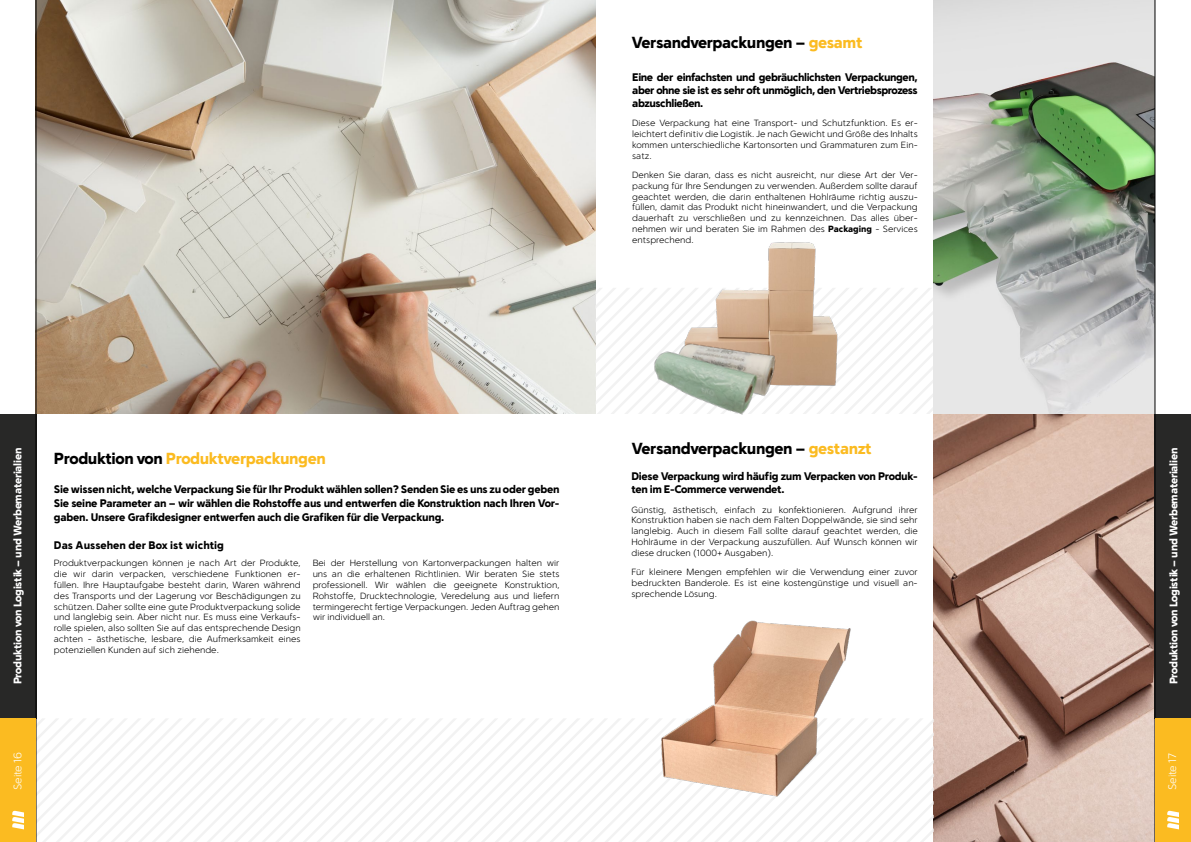
<style>
.page{position:relative;width:1191px;height:842px;background:#fff}
.page>*{position:absolute;margin:0;border:0;box-sizing:border-box;transform-origin:0 0}
.t1{font:900 16px "Simple Sans";letter-spacing:-.025em;color:#000}
.t2{font:900 16px "Simple Sans";letter-spacing:-.025em;color:#fbbb21}
.t3{font:900 11px/13.2px "Simple Sans";letter-spacing:-.03em;color:#000;text-align:justify}
.t4{font:900 11px "Simple Sans";letter-spacing:-.025em;color:#fff}
.t5{font:900 11px "Simple Sans";color:#000}
.t6{font:300 11px "Simple Sans";letter-spacing:-.025em;color:#fff}
.t7{font:300 9px/10.8px "Simple Sans";color:#000;text-align:justify}
.s1{color:#fbbb21}
.s2{font-weight:900}
.s3{color:#000}
</style>
<div class="page">
<img style="left:37px;top:0;width:558px;height:414px">
<svg style="left:595px;top:288px;width:338px;height:126px"></svg>
<img style="left:933px;top:414px;width:221px;height:428px">
<svg style="left:933px;top:0;width:221px;height:414px;background:#b1baaf"></svg>
<svg style="left:37px;top:719px;width:896px;height:123px"></svg>
<img style="left:649px;top:242px;width:215px;height:159px">
<img style="left:613px;top:620px;width:303px;height:189px">
<img style="left:624px;top:300px;width:179px;height:115px">
<div style="left:0;top:414px;width:36px;height:304px;background:#282827"></div>
<div style="left:1154px;top:414px;width:37px;height:304px;background:#282827"></div>
<hr style="left:36px;top:0;width:1px;height:842px;background:#000">
<div style="left:0;top:718px;width:36px;height:124px;background:#fbbb21"></div>
<svg style="left:12px;top:810px;width:12px;height:19px"></svg>
<hr style="left:1154px;top:0;width:1px;height:842px;background:#000">
<div style="left:1155px;top:718px;width:36px;height:124px;background:#fbbb21"></div>
<svg style="left:1167px;top:810px;width:12px;height:19px"></svg>
<h1 class="t1" style="left:631px;top:33px;width:232px">Versandverpackungen – <span class="s1">gesamt</span></h1>
<p class="t3" style="left:632px;top:70px;width:287px">Eine der einfachsten und gebräuchlichsten Verpackungen, aber ohne sie ist es sehr oft unmöglich, den Vertriebsprozess abzuschließen.</p>
<p class="t7" style="left:632px;top:118px;width:287px">Diese Verpackung hat eine Transport- und Schutzfunktion. Es er&shy;leichtert definitiv die Logistik. Je nach Gewicht und Größe des Inhalts kommen unterschiedliche Kartonsorten und Grammaturen zum Ein&shy;satz.</p>
<p class="t7" style="left:632px;top:169px;width:287px">Denken Sie daran, dass es nicht ausreicht, nur diese Art der Ver&shy;packung für Ihre Sendungen zu verwenden. Außerdem sollte darauf geachtet werden, die darin enthaltenen Hohlräume richtig auszu&shy;füllen, damit das Produkt nicht hineinwandert, und die Verpackung dauerhaft zu verschließen und zu kennzeichnen. Das alles über&shy;nehmen wir und beraten Sie im Rahmen des <span class="s2">Packaging</span> - Services entsprechend.</p>
<h1 class="t1" style="left:631px;top:438px;width:242px">Versandverpackungen – <span class="s1">gestanzt</span></h1>
<p class="t4" style="left:11px;top:684px;width:238px;rotate:-90deg">Produktion von Logistik – und Werbematerialien</p>
<p class="t4" style="left:1167px;top:684px;width:238px;rotate:-90deg">Produktion von Logistik – und Werbematerialien</p>
<h1 class="t2" style="left:54px;top:448px;width:273px"><span class="s3">Produktion von</span> Produktverpackungen</h1>
<p class="t3" style="left:54px;top:482px;width:507px;line-height:14px">Sie wissen nicht, welche Verpackung Sie für Ihr Produkt wählen sollen? Senden Sie es uns zu oder geben Sie seine Parameter an – wir wählen die Rohstoffe aus und entwerfen die Konstruktion nach Ihren Vor&shy;gaben. Unsere Grafikdesigner entwerfen auch die Grafiken für die Verpackung.</p>
<p class="t5" style="left:54px;top:538px;width:172px">Das Aussehen der Box ist wichtig</p>
<p class="t7" style="left:313px;top:558px;width:248px">Bei der Herstellung von Kartonverpackungen halten wir uns an die erhaltenen Richtlinien. Wir beraten Sie stets professionell. Wir wählen die geeignete Konstruktion, Rohstoffe, Drucktechnologie, Veredelung aus und liefern termingerecht fertige Verpackungen. Jeden Auftrag gehen wir individuell an.</p>
<p class="t3" style="left:631px;top:469px;width:288px">Diese Verpackung wird häufig zum Verpacken von Produk&shy;ten im E-Commerce verwendet.</p>
<p class="t7" style="left:631px;top:504px;width:288px">Günstig, ästhetisch, einfach zu konfektionieren. Aufgrund ihrer Konstruktion haben sie nach dem Falten Doppelwände, sie sind sehr langlebig. Auch in diesem Fall sollte darauf geachtet werden, die Hohlräume in der Verpackung auszufüllen. Auf Wunsch können wir diese drucken (1000+ Ausgaben).</p>
<p class="t7" style="left:631px;top:566px;width:288px">Für kleinere Mengen empfehlen wir die Verwendung einer zuvor bedruckten Banderole. Es ist eine kostengünstige und visuell an&shy;sprechende Lösung.</p>
<p class="t7" style="left:54px;top:558px;width:248px">Produktverpackungen können je nach Art der Produkte, die wir darin verpacken, verschiedene Funktionen er&shy;füllen. Ihre Hauptaufgabe besteht darin, Waren während des Transports und der Lagerung vor Beschädigungen zu schützen. Daher sollte eine gute Produktverpackung solide und langlebig sein. Aber nicht nur. Es muss eine Verkaufs&shy;rolle spielen, also sollten Sie auf das entsprechende Design achten - ästhetische, lesbare, die Aufmerksamkeit eines potenziellen Kunden auf sich ziehende.</p>
<p class="t6" style="left:11px;top:790px;width:39px;rotate:-90deg">Seite 16</p>
<p class="t6" style="left:1165px;top:790px;width:38px;rotate:-90deg">Seite 17</p>
</div>
